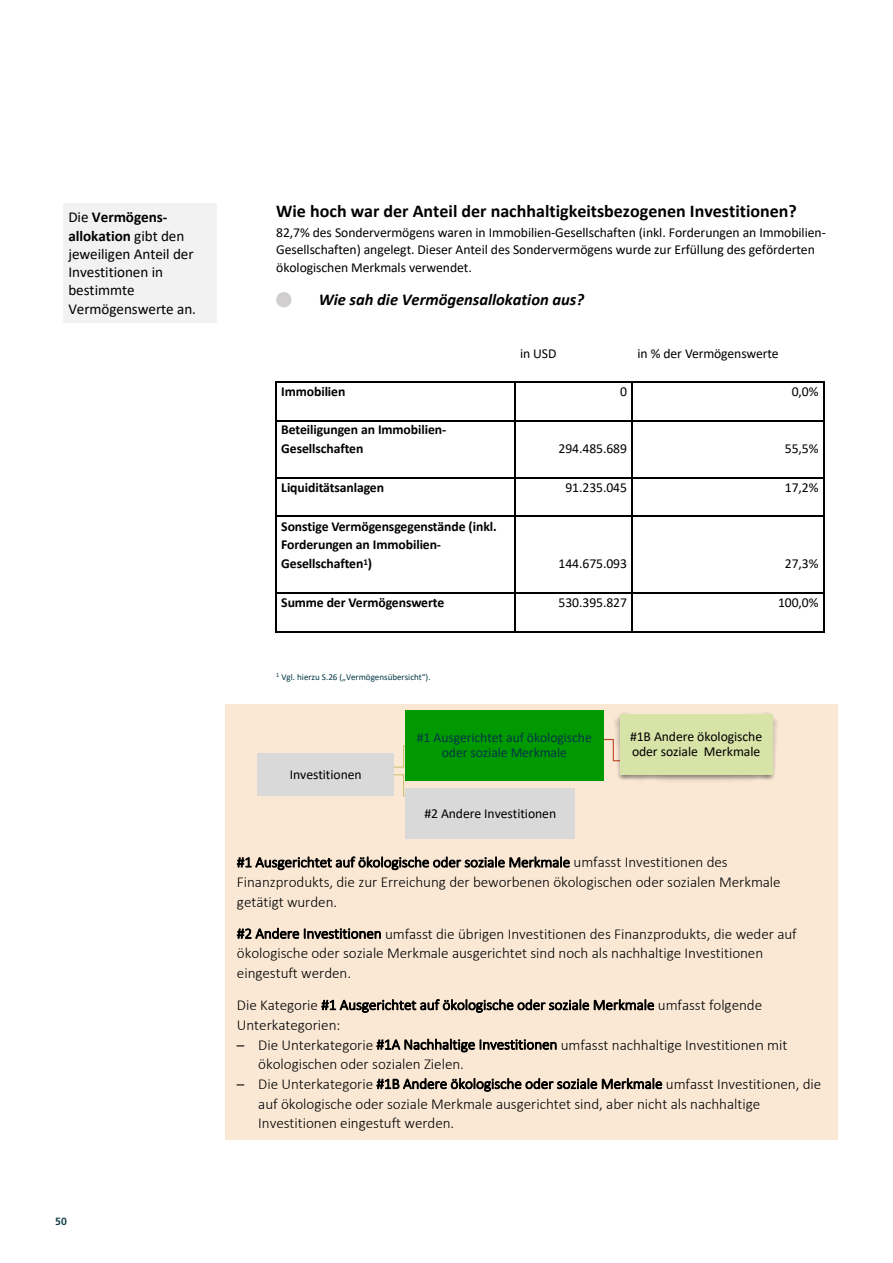
<style>
.page{position:relative;width:893px;height:1263px;background:#fff}
.page>*{position:absolute;margin:0;border:0;box-sizing:border-box;transform-origin:0 0}
.t1{font:700 18px "Calibri";color:#000}
.t2{font:italic 700 16.5px "Calibri";color:#000}
.t3{font:300 15.15px/19.8px "Calibri";letter-spacing:-.005em;color:#000}
.t4{font:15.15px/18.3px "Calibri";letter-spacing:-.005em;color:#000}
.t5{font:300 14.85px "Calibri";letter-spacing:-.005em;color:#000}
.t6{font:13.65px/17.9px "Calibri";letter-spacing:-.005em;color:#000}
.t7{font:700 13.65px/18.9px "Calibri";letter-spacing:-.005em;color:#000}
.t8{font:13.65px/14.7px "Calibri";letter-spacing:-.005em;color:#003745;text-align:center}
.t9{font:700 10.5px "Deka Frutiger OTPS";color:#17434f}
.t10{font:9px "Calibri";color:#003745}
.s1{font-weight:700}
.s2{font-size:15.15px}
.s3{font-size:14.85px}
.s4{font-weight:400}
</style>
<div class="page">
<hr style="left:278px;top:381px;width:236px;height:2px;background:#000">
<hr style="left:517px;top:381px;width:115px;height:2px;background:#000">
<hr style="left:635px;top:381px;width:188px;height:2px;background:#000">
<hr style="left:276px;top:383px;width:1px;height:37px;background:#000">
<hr style="left:514px;top:383px;width:2px;height:37px;background:#000">
<hr style="left:632px;top:383px;width:1px;height:37px;background:#000">
<hr style="left:823px;top:383px;width:2px;height:37px;background:#000">
<hr style="left:277px;top:420px;width:237px;height:1px;background:#000">
<hr style="left:516px;top:420px;width:116px;height:1px;background:#000">
<hr style="left:633px;top:420px;width:190px;height:1px;background:#000">
<hr style="left:276px;top:421px;width:1px;height:57px;background:#000">
<hr style="left:514px;top:421px;width:2px;height:57px;background:#000">
<hr style="left:632px;top:421px;width:1px;height:57px;background:#000">
<hr style="left:823px;top:421px;width:2px;height:57px;background:#000">
<hr style="left:277px;top:478px;width:237px;height:1px;background:#000">
<hr style="left:516px;top:478px;width:116px;height:1px;background:#000">
<hr style="left:633px;top:478px;width:190px;height:1px;background:#000">
<hr style="left:276px;top:479px;width:1px;height:37px;background:#000">
<hr style="left:514px;top:479px;width:2px;height:37px;background:#000">
<hr style="left:632px;top:479px;width:1px;height:37px;background:#000">
<hr style="left:823px;top:479px;width:2px;height:37px;background:#000">
<hr style="left:277px;top:516px;width:237px;height:1px;background:#000">
<hr style="left:516px;top:516px;width:116px;height:1px;background:#000">
<hr style="left:633px;top:516px;width:190px;height:1px;background:#000">
<hr style="left:276px;top:517px;width:1px;height:75px;background:#000">
<hr style="left:514px;top:517px;width:2px;height:75px;background:#000">
<hr style="left:632px;top:517px;width:1px;height:75px;background:#000">
<hr style="left:823px;top:517px;width:2px;height:75px;background:#000">
<hr style="left:277px;top:592px;width:237px;height:2px;background:#000">
<hr style="left:516px;top:592px;width:116px;height:2px;background:#000">
<hr style="left:633px;top:592px;width:190px;height:2px;background:#000">
<hr style="left:276px;top:594px;width:1px;height:37px;background:#000">
<hr style="left:277px;top:631px;width:237px;height:1px;background:#000">
<hr style="left:514px;top:594px;width:2px;height:37px;background:#000">
<hr style="left:516px;top:631px;width:116px;height:1px;background:#000">
<hr style="left:632px;top:594px;width:1px;height:37px;background:#000">
<hr style="left:633px;top:631px;width:190px;height:1px;background:#000">
<hr style="left:823px;top:594px;width:2px;height:37px;background:#000">
<div style="left:225px;top:704px;width:613px;height:436px;background:#fae8d5"></div>
<svg style="left:394px;top:774px;width:11px;height:23px"></svg>
<svg style="left:603px;top:738px;width:8px;height:24px"></svg>
<svg style="left:393px;top:745px;width:12px;height:23px"></svg>
<div style="left:258px;top:754px;width:136px;height:42px;background:#d9d9d9"></div>
<div style="left:405px;top:710px;width:198px;height:71px;background:#090"></div>
<img style="left:611px;top:716px;width:167px;height:65px">
<div style="left:620px;top:715px;width:152px;height:60px;background:#d8e3a8"></div>
<div style="left:405px;top:788px;width:170px;height:51px;background:#d9d9d9"></div>
<div style="left:276px;top:292px;width:15px;height:15px;background:#d0cece;border-radius:50%"></div>
<div style="left:63px;top:203px;width:153px;height:120px;background:#f2f2f2"></div>
<p class="t4" style="left:68px;top:208px;width:129px">Die <span class="s1">Vermögens&shy;allokation</span> gibt den jeweiligen Anteil der<br>Investitionen in bestimmte<br>Vermögenswerte an.</p>
<p class="t9" style="left:55px;top:1215px;width:13px">50</p>
<p class="t1" style="left:276px;top:198px;width:522px">Wie hoch war der Anteil der nachhaltigkeitsbezogenen Investitionen?</p>
<p class="t6" style="left:276px;top:223px;width:551px">82,7% des Sondervermögens waren in Immobilien-Gesellschaften (inkl. Forderungen an Immobilien-<br>Gesellschaften) angelegt. Dieser Anteil des Sondervermögens wurde zur Erfüllung des geförderten ökologischen Merkmals verwendet.</p>
<p class="t2" style="left:319px;top:288px;width:267px">Wie sah die Vermögensallokation aus?</p>
<p class="t6" style="left:520px;top:344px;width:38px">in USD</p>
<p class="t6" style="left:637px;top:344px;width:143px">in % der Vermögenswerte</p>
<p class="t7" style="left:281px;top:382px;width:66px">Immobilien</p>
<p class="t6" style="left:620px;top:382px;width:8px">0</p>
<p class="t6" style="left:792px;top:382px;width:28px">0,0%</p>
<p class="t7" style="left:281px;top:420px;width:167px">Beteiligungen an Immobilien-<br>Gesellschaften</p>
<p class="t6" style="left:559px;top:440px;width:70px">294.485.689</p>
<p class="t6" style="left:785px;top:440px;width:35px">55,5%</p>
<p class="t7" style="left:281px;top:478px;width:104px">Liquiditätsanlagen</p>
<p class="t6" style="left:565px;top:478px;width:63px">91.235.045</p>
<p class="t6" style="left:785px;top:478px;width:35px">17,2%</p>
<p class="t7" style="left:281px;top:516px;width:217px">Sonstige Vermögensgegenstände (inkl.<br>Forderungen an Immobilien-<br>Gesellschaften<sup>1</sup>)</p>
<p class="t6" style="left:559px;top:554px;width:70px">144.675.093</p>
<p class="t6" style="left:785px;top:554px;width:35px">27,3%</p>
<p class="t7" style="left:281px;top:593px;width:164px">Summe der Vermögenswerte</p>
<p class="t6" style="left:559px;top:593px;width:70px">530.395.827</p>
<p class="t6" style="left:778px;top:593px;width:42px">100,0%</p>
<p class="t10" style="left:276px;top:671px;width:156px"><sup>1</sup> Vgl. hierzu S.26 („Vermögensübersicht“).</p>
<p class="t6" style="left:290px;top:765px;width:74px">Investitionen</p>
<p class="t8" style="left:417px;top:730px;width:176px">#1 Ausgerichtet auf ökologische oder soziale Merkmale</p>
<p class="t6" style="left:630px;top:729px;width:134px;line-height:14.7px">#1B Andere ökologische oder soziale Merkmale</p>
<p class="t6" style="left:424px;top:804px;width:133px">#2 Andere Investitionen</p>
<p class="t5" style="left:237px;top:853px;width:492px">#1 Ausgerichtet auf ökologische oder soziale Merkmale <span class="s2">umfasst Investitionen des</span></p>
<p class="t3" style="left:237px;top:872px;width:545px">Finanzprodukts, die zur Erreichung der beworbenen ökologischen oder sozialen Merkmale getätigt wurden.</p>
<p class="t3" style="left:237px;top:923px;width:561px"><span class="s3">#2 Andere Investitionen</span> umfasst die übrigen Investitionen des Finanzprodukts, die weder auf ökologische oder soziale Merkmale ausgerichtet sind noch als nachhaltige Investitionen eingestuft werden.</p>
<p class="t5" style="left:237px;top:995px;width:527px"><span class="s2">Die Kategorie</span> #1 Ausgerichtet auf ökologische oder soziale Merkmale <span class="s2">umfasst folgende</span></p>
<p class="t3" style="left:237px;top:1015px;width:105px">Unterkategorien:</p>
<p class="t3" style="left:258px;top:1035px;width:531px;text-indent:-21px"><span class="s4">–</span> Die Unterkategorie <span class="s3">#1A Nachhaltige Investitionen</span> umfasst nachhaltige Investitionen mit ökologischen oder sozialen Zielen.</p>
<p class="t3" style="left:258px;top:1074px;width:564px;text-indent:-21px"><span class="s4">–</span> Die Unterkategorie <span class="s3">#1B Andere ökologische oder soziale Merkmale</span> umfasst Investitionen, die auf ökologische oder soziale Merkmale ausgerichtet sind, aber nicht als nachhaltige<br>Investitionen eingestuft werden.</p>
</div>
